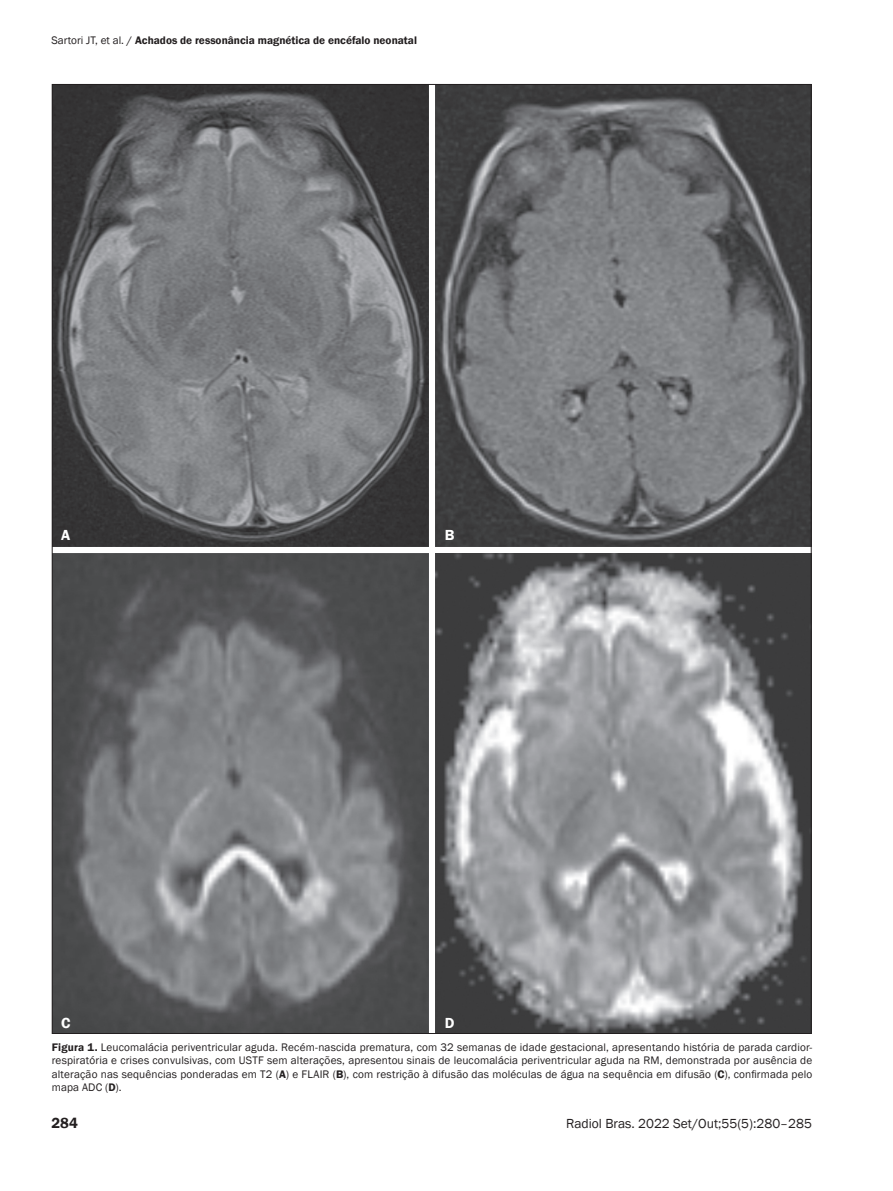
<style>
.page{position:relative;width:893px;height:1191px;background:#fff}
.page>*{position:absolute;margin:0;border:0;box-sizing:border-box;transform-origin:0 0}
.t1{font:600 15px "Franklin Gothic";color:#fff}
.t2{font:600 15px "Franklin Gothic";color:#231f20}
.t3{font:13.5px "Franklin Gothic";color:#231f20}
.t4{font:11.25px/13.5px "Franklin Gothic";letter-spacing:.01em;color:#231f20;text-align:justify}
.t5{font:600 11.25px "Franklin Gothic";color:#231f20}
.s1{font-weight:400}
.s2{font-weight:500}
.s3{font-weight:600}
</style>
<div class="page">
<img style="left:54px;top:86px;width:375px;height:461px">
<img style="left:436px;top:86px;width:374px;height:460px">
<img style="left:54px;top:554px;width:375px;height:477px">
<img style="left:436px;top:554px;width:374px;height:477px">
<p class="t5" style="left:51px;top:33px;width:367px"><span class="s1">Sartori JT, et al.</span> <span class="s2">/</span> Achados de ressonância magnética de encéfalo neonatal</p>
<h1 class="t1" style="left:61px;top:526px;width:11px">A</h1>
<h1 class="t1" style="left:445px;top:526px;width:11px">B</h1>
<h1 class="t1" style="left:61px;top:1013px;width:11px">C</h1>
<h1 class="t1" style="left:445px;top:1013px;width:11px">D</h1>
<p class="t4" style="left:52px;top:1040px;width:762px"><span class="s3">Figura 1.</span> Leucomalácia periventricular aguda. Recém-nascida prematura, com 32 semanas de idade gestacional, apresentando história de parada cardior&shy;respiratória e crises convulsivas, com USTF sem alterações, apresentou sinais de leucomalácia periventricular aguda na RM, demonstrada por ausência de alteração nas sequências ponderadas em T2 (<span class="s3">A</span>) e FLAIR (<span class="s3">B</span>), com restrição à difusão das moléculas de água na sequência em difusão (<span class="s3">C</span>), confirmada pelo mapa ADC (<span class="s3">D</span>).</p>
<h1 class="t2" style="left:51px;top:1113px;width:28px">284</h1>
<p class="t3" style="left:566px;top:1114px;width:247px">Radiol Bras. 2022 Set/Out;55(5):280–285</p>
</div>
